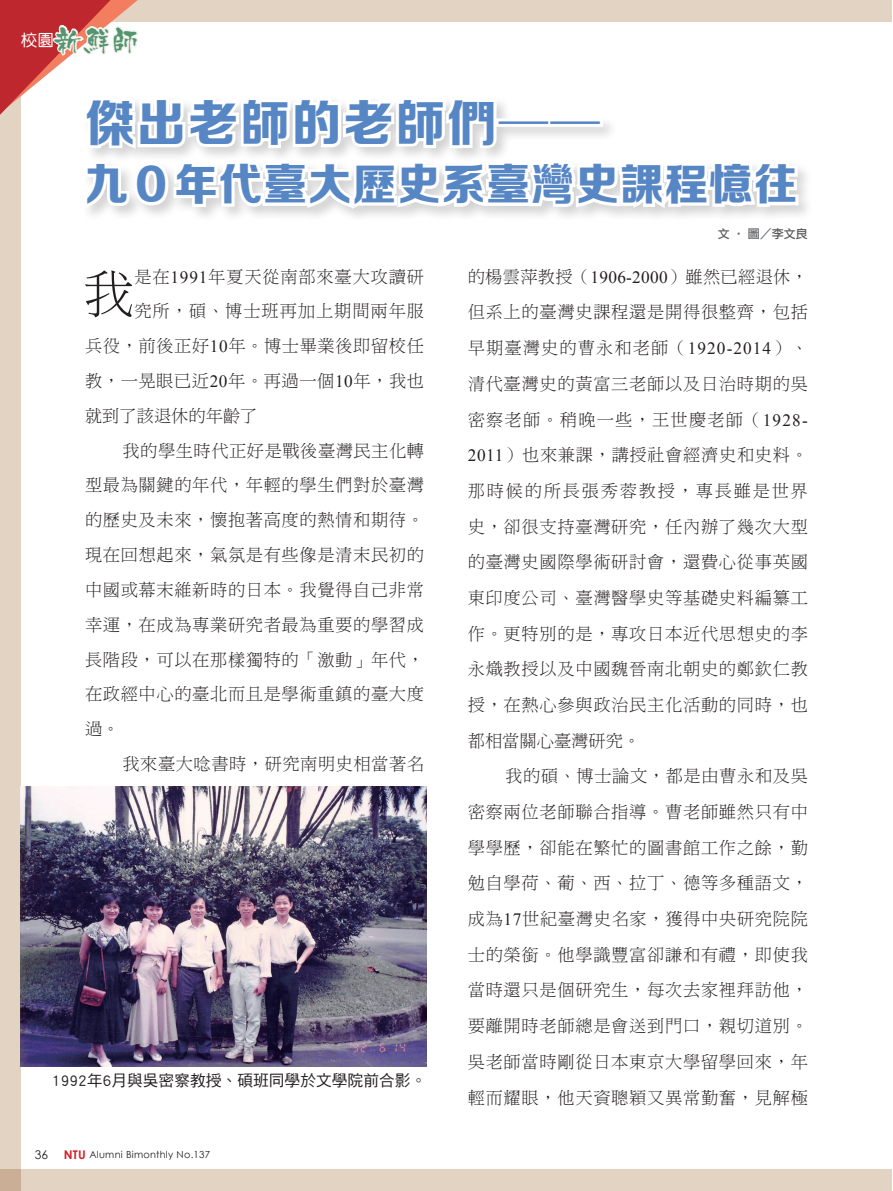
<style>
.page{position:relative;width:893px;height:1191px;background:#fff}
.page>*{position:absolute;margin:0;border:0;box-sizing:border-box;transform-origin:0 0}
.內文字首放大{font:51.75px "DF Ming Std W3";color:#231f20}
.內文-中標{font:49.5px "FZZDHK GBK1 0";letter-spacing:.045em;color:#5786c5}
.內文-中標-2{font:43.5px "FZZDHK GBK1 0";letter-spacing:.025em;color:#5786c5}
.t1{font:28.5px "Kyo Madoka";color:#54956e}
.內文11_5{font:17.25px/35.7px "DF Ming Std W3";letter-spacing:.04em;color:#231f20;text-align:justify}
.內文字首放大-2{font:17.25px "DF Ming Std W3";letter-spacing:.035em;color:#231f20}
.內文字首放大-3{font:17.25px "DF Ming Std W3";letter-spacing:.055em;color:#231f20}
.內文字首放大-4{font:17.25px "DF Ming Std W3";color:#231f20}
.圖說{font:15.75px "DF Hei Std W5";color:#231f20}
.作者{font:12px "DF Li Hei Std W5";color:#57585a}
.t2{font:12px "Century Gothic";color:#231f20}
.t3{font:9.75px "Century Gothic";letter-spacing:.025em;color:#231f20}
.s1{font-family:"Times New Roman"}
.s2{font-weight:700;font-size:12px;color:#d1232a}
</style>
<div class="page">
<div style="left:0;top:0;width:892px;height:22px;background:#e3d3c3"></div>
<div style="left:0;top:1169px;width:892px;height:22px;background:#e3d3c3"></div>
<div style="left:0;top:0;width:21px;height:1191px;background:#e3d3c3"></div>
<svg style="left:0;top:0;width:801px;height:217px"></svg>
<img style="left:21px;top:787px;width:405px;height:279px">
<h3 class="t1" style="left:21px;top:26px;width:120px"><sup>校園</sup>新鮮師</h3>
<p class="內文-中標" style="left:85px;top:94px;width:517px">傑出老師的老師們──</p>
<p class="內文-中標-2" style="left:85px;top:159px;width:714px">九０年代臺大歷史系臺灣史課程憶往</p>
<p class="作者" style="left:718px;top:227px;width:91px">文 ‧ 圖／李文良</p>
<p class="內文字首放大" style="left:83px;top:266px;width:53px">我</p>
<p class="內文字首放大-2" style="left:134px;top:267px;width:291px">是在<span class="s1">1991</span>年夏天從南部來臺大攻讀研</p>
<p class="內文11_5" style="left:468px;top:258px;width:342px">的楊雲萍教授（<span class="s1">1906-2000</span>）雖然已經退休，但系上的臺灣史課程還是開得很整齊，包括早期臺灣史的曹永和老師（<span class="s1">1920-2014</span>）、清代臺灣史的黃富三老師以及日治時期的吳密察老師。稍晚一些，王世慶老師（<span class="s1">1928- 2011</span>）也來兼課，講授社會經濟史和史料。那時候的所長張秀蓉教授，專長雖是世界史，卻很支持臺灣研究，任內辦了幾次大型的臺灣史國際學術研討會，還費心從事英國東印度公司、臺灣醫學史等基礎史料編纂工作。更特別的是，專攻日本近代思想史的李永熾教授以及中國魏晉南北朝史的鄭欽仁教授，在熱心參與政治民主化活動的同時，也都相當關心臺灣研究。</p>
<p class="內文11_5" style="left:468px;top:758px;width:342px;text-indent:38px">我的碩、博士論文，都是由曹永和及吳密察兩位老師聯合指導。曹老師雖然只有中學學歷，卻能在繁忙的圖書館工作之餘，勤勉自學荷、葡、西、拉丁、德等多種語文，成為<span class="s1">17</span>世紀臺灣史名家，獲得中央研究院院士的榮銜。他學識豐富卻謙和有禮，即使我當時還只是個研究生，每次去家裡拜訪他，要離開時老師總是會送到門口，親切道別。吳老師當時剛從日本東京大學留學回來，年輕而耀眼，他天資聰穎又異常勤奮，見解極</p>
<p class="內文字首放大-3" style="left:134px;top:302px;width:291px">究所，碩、博士班再加上期間兩年服</p>
<p class="內文字首放大-2" style="left:85px;top:336px;width:340px">兵役，前後正好<span class="s1">10</span>年。博士畢業後即留校任</p>
<p class="內文字首放大-2" style="left:85px;top:371px;width:341px">教，一晃眼已近<span class="s1">20</span>年。再過一個<span class="s1">10</span>年，我也</p>
<p class="內文字首放大-4" style="left:85px;top:406px;width:174px">就到了該退休的年齡了</p>
<p class="內文11_5" style="left:85px;top:433px;width:341px;line-height:34.8px;text-indent:38px">我的學生時代正好是戰後臺灣民主化轉型最為關鍵的年代，年輕的學生們對於臺灣的歷史及未來，懷抱著高度的熱情和期待。現在回想起來，氣氛是有些像是清末民初的中國或幕末維新時的日本。我覺得自己非常幸運，在成為專業研究者最為重要的學習成長階段，可以在那樣獨特的「激動」年代，在政經中心的臺北而且是學術重鎮的臺大度過。</p>
<p class="內文11_5" style="left:123px;top:745px;width:303px">我來臺大唸書時，研究南明史相當著名</p>
<p class="圖說" style="left:52px;top:1072px;width:376px">1992年6月與吳密察教授、碩班同學於文學院前合影。</p>
<p class="t2" style="left:35px;top:1147px;width:15px">36</p>
<p class="t3" style="left:64px;top:1148px;width:148px"><span class="s2">NTU</span> Alumni Bimonthly No.137</p>
</div>
